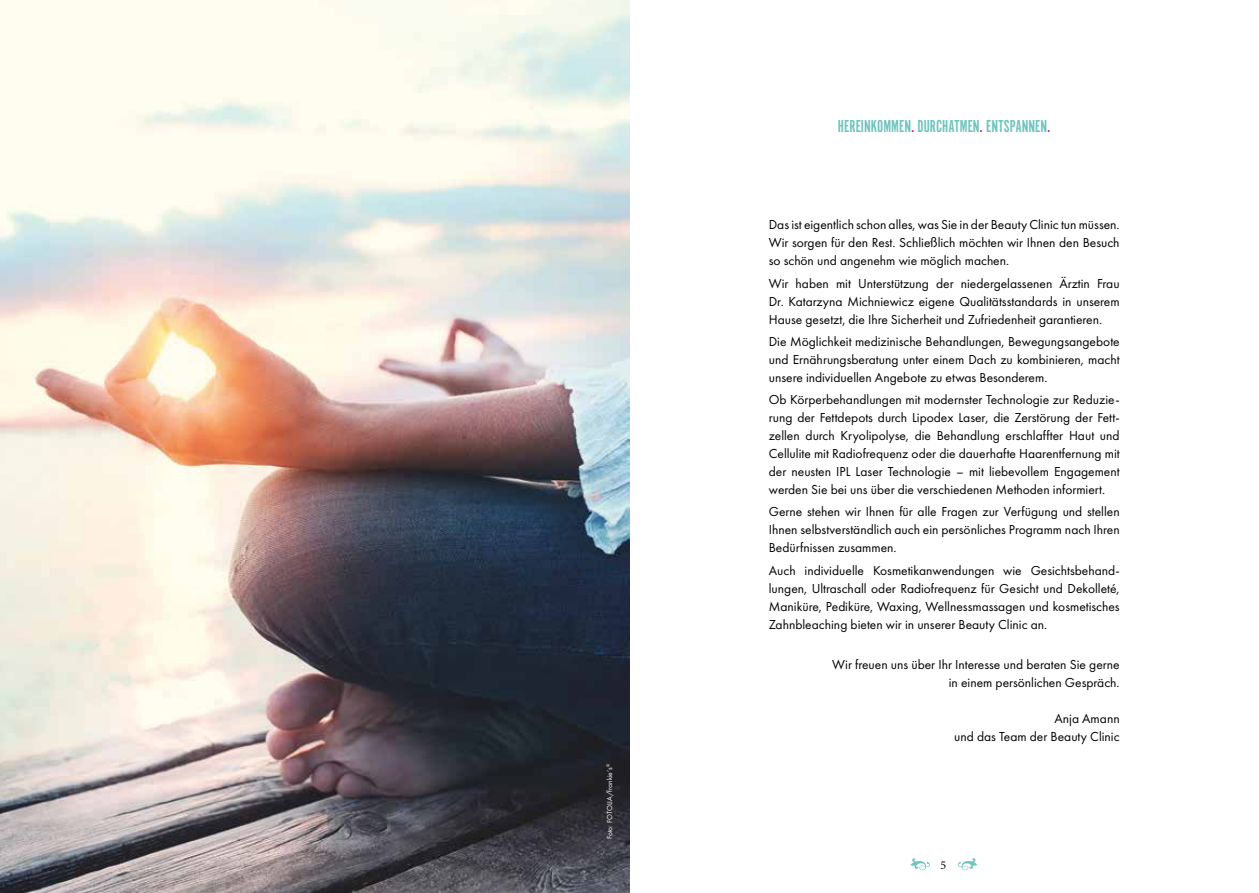
<style>
.page{position:relative;width:1259px;height:893px;background:#fff}
.page>*{position:absolute;margin:0;border:0;box-sizing:border-box;transform-origin:0 0}
.t1{font:18px "Alternate Got No 1 D";color:#6fc4be}
.t2{font:13.5px/18px "Futura PT";color:#000;text-align:justify}
.t3{font:12px "Minion Pro";color:#000}
.t4{font:7.5px "Futura PT";color:#fff}
.s1{color:#e6007d}
</style>
<div class="page">
<svg style="left:910px;top:858px;width:19px;height:12px"></svg>
<img style="left:0;top:0;width:629px;height:893px">
<svg style="left:329px;top:858px;width:19px;height:12px"></svg>
<p class="t4" style="left:605px;top:839px;width:76px;rotate:-90deg">Foto: FOTOLIA/frankie‘s<sup>©</sup></p>
<h1 class="t1" style="left:838px;top:117px;width:214px">HEREINKOMMEN<span class="s1">.</span> DURCHATMEN<span class="s1">.</span> ENTSPANNEN<span class="s1">.</span></h1>
<p class="t2" style="left:769px;top:216px;width:352px">Das ist eigentlich schon alles, was Sie in der Beauty Clinic tun müssen.<br>Wir sorgen für den Rest. Schließlich möchten wir Ihnen den Besuch so schön und angenehm wie möglich machen.</p>
<p class="t2" style="left:769px;top:274px;width:352px">Wir haben mit Unterstützung der niedergelassenen Ärztin Frau Dr. Katarzyna Michniewicz eigene Qualitätsstandards in unserem Hause gesetzt, die Ihre Sicherheit und Zufriedenheit garantieren.</p>
<p class="t2" style="left:769px;top:332px;width:352px">Die Möglichkeit medizinische Behandlungen, Bewegungsangebote und Ernährungsberatung unter einem Dach zu kombinieren, macht unsere individuellen Angebote zu etwas Besonderem.</p>
<p class="t2" style="left:769px;top:390px;width:352px">Ob Körperbehandlungen mit modernster Technologie zur Reduzie&shy;rung der Fettdepots durch Lipodex Laser, die Zerstörung der Fett&shy;zellen durch Kryolipolyse, die Behandlung erschlaffter Haut und Cellulite mit Radiofrequenz oder die dauerhafte Haarentfernung mit der neusten IPL Laser Technologie – mit liebevollem Engagement werden Sie bei uns über die verschiedenen Methoden informiert.</p>
<p class="t2" style="left:769px;top:503px;width:352px">Gerne stehen wir Ihnen für alle Fragen zur Verfügung und stellen Ihnen selbstverständlich auch ein persönliches Programm nach Ihren Bedürfnissen zusammen.</p>
<p class="t2" style="left:769px;top:561px;width:352px">Auch individuelle Kosmetikanwendungen wie Gesichtsbehand&shy;lungen, Ultraschall oder Radiofrequenz für Gesicht und Dekolleté, Maniküre, Pediküre, Waxing, Wellnessmassagen und kosmetisches Zahnbleaching bieten wir in unserer Beauty Clinic an.</p>
<p class="t2" style="left:832px;top:655px;width:289px;text-align:right">Wir freuen uns über Ihr Interesse und beraten Sie gerne in einem persönlichen Gespräch.</p>
<p class="t2" style="left:954px;top:709px;width:167px;text-align:right">Anja Amann<br>und das Team der Beauty Clinic</p>
<p class="t3" style="left:940px;top:857px;width:7px">5</p>
</div>
